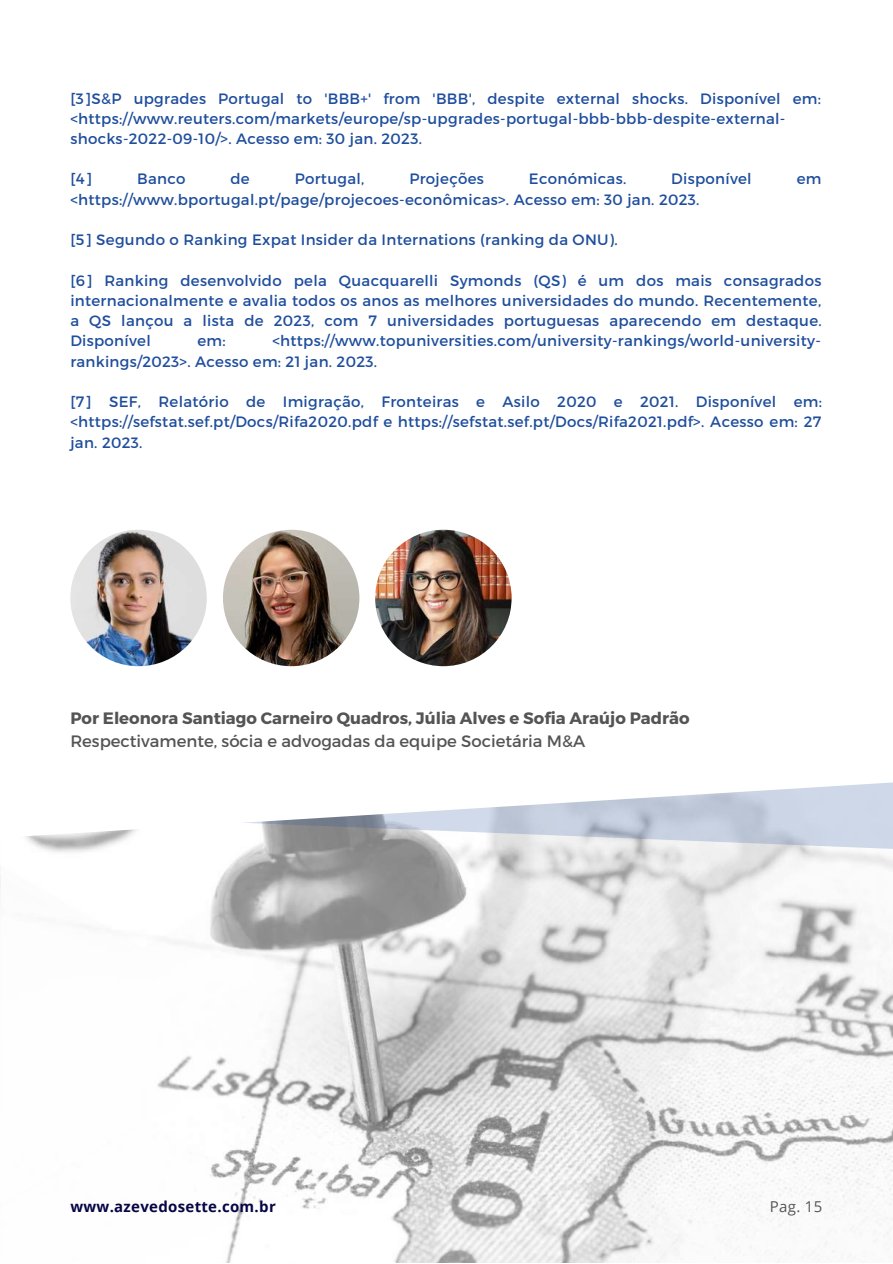
<style>
.page{position:relative;width:893px;height:1264px;background:#fff}
.page>*{position:absolute;margin:0;border:0;box-sizing:border-box;transform-origin:0 0}
.t1{font:700 16.5px "Montserrat";color:#545454}
.t2{font:16.5px "Montserrat";color:#545454}
.t3{font:15px/20.2px "Montserrat";letter-spacing:.02em;color:#1f4e9d}
.t4{font:700 15px "Open Sans";letter-spacing:.02em;color:#060644}
.t5{font:15px "Open Sans";color:#545454}
</style>
<div class="page">
<img style="left:157px;top:854px;width:735px;height:408px">
<svg style="left:25px;top:529px;width:867px;height:319px"></svg>
<img style="left:70px;top:530px;width:137px;height:136px;border-radius:50%">
<img style="left:223px;top:530px;width:136px;height:136px;border-radius:50%">
<img style="left:375px;top:530px;width:136px;height:136px;border-radius:50%">
<p class="t3" style="left:70px;top:87px;width:752px">[3]S&amp;P upgrades Portugal to 'BBB+' from 'BBB', despite external shocks. Disponível em: &lt;https://www.reuters.com/markets/europe/sp-upgrades-portugal-bbb-bbb-despite-external&shy;shocks-2022-09-10/&gt;. Acesso em: 30 jan. 2023.</p>
<p class="t3" style="left:70px;top:168px;width:23px">[4]</p>
<p class="t3" style="left:137px;top:168px;width:50px">Banco</p>
<p class="t3" style="left:230px;top:168px;width:21px">de</p>
<p class="t3" style="left:295px;top:168px;width:71px">Portugal,</p>
<p class="t3" style="left:409px;top:168px;width:76px">Projeções</p>
<p class="t3" style="left:529px;top:168px;width:99px">Económicas.</p>
<p class="t3" style="left:671px;top:168px;width:82px">Disponível</p>
<p class="t3" style="left:796px;top:168px;width:26px">em</p>
<p class="t3" style="left:70px;top:188px;width:630px">&lt;https://www.bportugal.pt/page/projecoes-econômicas&gt;. Acesso em: 30 jan. 2023.</p>
<p class="t3" style="left:70px;top:229px;width:549px">[5] Segundo o Ranking Expat Insider da Internations (ranking da ONU).</p>
<p class="t3" style="left:70px;top:269px;width:752px;text-align:justify">[6] Ranking desenvolvido pela Quacquarelli Symonds (QS) é um dos mais consagrados internacionalmente e avalia todos os anos as melhores universidades do mundo. Recentemente, a QS lançou a lista de 2023, com 7 universidades portuguesas aparecendo em destaque.<br>Disponível</p>
<p class="t3" style="left:70px;top:330px;width:752px;text-indent:202px">&lt;https://www.topuniversities.com/university-rankings/world-university&shy;rankings/2023&gt;. Acesso em: 21 jan. 2023.</p>
<p class="t3" style="left:70px;top:391px;width:753px;text-align:justify">[7] SEF, Relatório de Imigração, Fronteiras e Asilo 2020 e 2021. Disponível em: &lt;https://sefstat.sef.pt/Docs/Rifa2020.pdf e https://sefstat.sef.pt/Docs/Rifa2021.pdf&gt;. Acesso em: 27 jan. 2023.</p>
<p class="t3" style="left:197px;top:330px;width:30px">em:</p>
<p class="t1" style="left:70px;top:707px;width:620px">Por Eleonora Santiago Carneiro Quadros, Júlia Alves e Sofia Araújo Padrão</p>
<p class="t2" style="left:70px;top:730px;width:516px">Respectivamente, sócia e advogadas da equipe Societária M&amp;A</p>
<p class="t4" style="left:70px;top:1195px;width:207px">www.azevedosette.com.br</p>
<p class="t5" style="left:769px;top:1195px;width:54px">Pag. 15</p>
</div>
